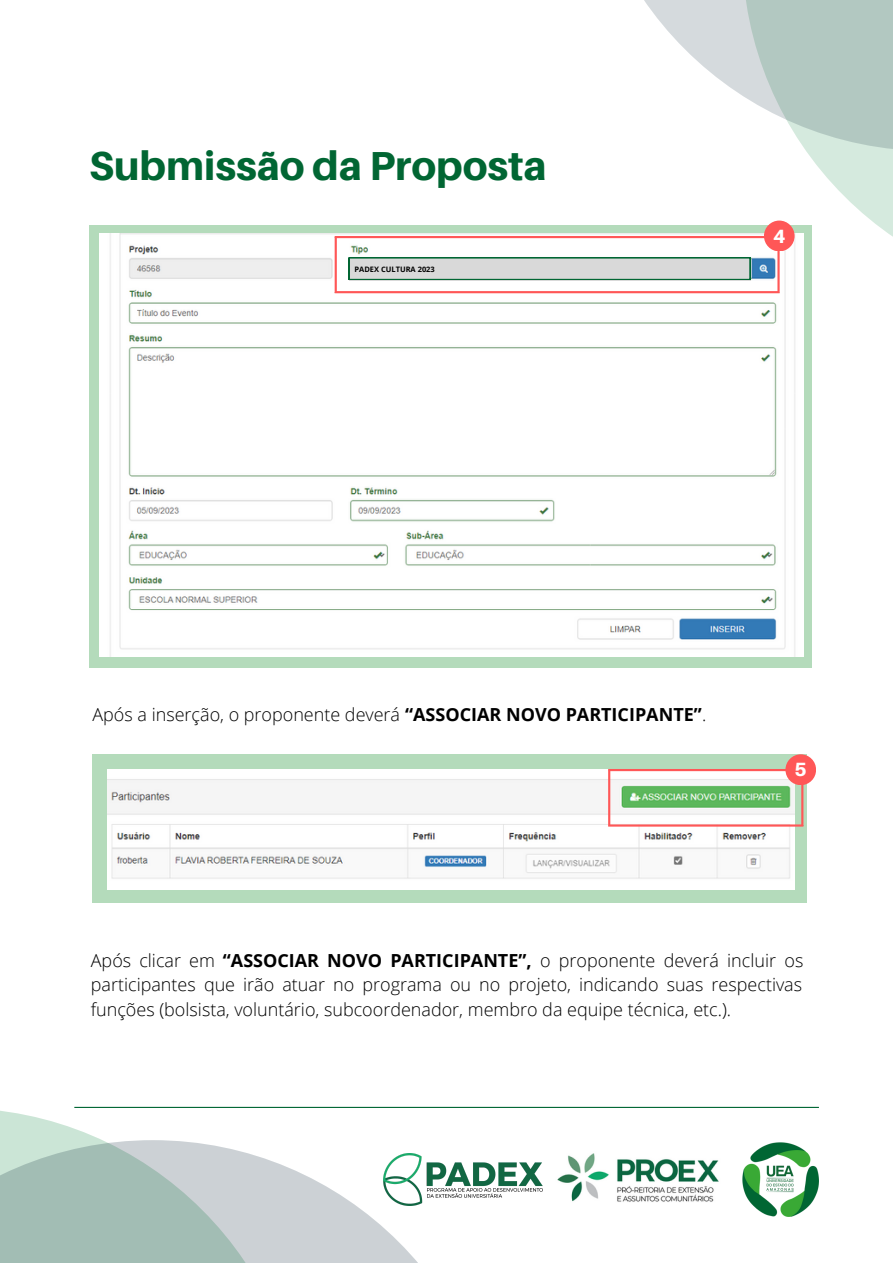
<style>
.page{position:relative;width:893px;height:1264px;background:#fff}
.page>*{position:absolute;margin:0;border:0;box-sizing:border-box;transform-origin:0 0}
.t1{font:800 40.5px "Aileron";color:#016633}
.t2{font:800 19.2px "Aileron";color:#fff}
.t3{font:300 18px/24.8px "Open Sans";color:#000;text-align:justify}
.t4{font:700 7.5px "Open Sans";color:#000}
.s1{font-weight:700}
</style>
<div class="page">
<img style="left:557px;top:1153px;width:162px;height:49px">
<img style="left:742px;top:1142px;width:76px;height:74px">
<hr style="left:74px;top:1106px;width:744px;height:1px;background:#016633">
<svg style="left:0;top:1107px;width:304px;height:33px"></svg>
<svg style="left:0;top:1140px;width:417px;height:122px"></svg>
<svg style="left:785px;top:151px;width:107px;height:85px"></svg>
<svg style="left:644px;top:0;width:248px;height:151px"></svg>
<img style="left:383px;top:1153px;width:160px;height:52px">
<div style="left:89px;top:225px;width:723px;height:443px;background:#b4dbbb"></div>
<img style="left:100px;top:234px;width:703px;height:422px">
<hr style="left:334px;top:238px;width:3px;height:53px;background:#ff5757">
<hr style="left:777px;top:238px;width:2px;height:53px;background:#ff5757">
<hr style="left:334px;top:236px;width:445px;height:2px;background:#ff5757">
<hr style="left:334px;top:291px;width:445px;height:2px;background:#ff5757">
<div style="left:92px;top:754px;width:714px;height:148px;background:#b4dbbb"></div>
<img style="left:107px;top:769px;width:687px;height:120px">
<svg style="left:349px;top:257px;width:401px;height:23px;background:#becac4"></svg>
<div style="left:763px;top:220px;width:31px;height:31px;background:#ff5757;border-radius:50%"></div>
<hr style="left:608px;top:771px;width:2px;height:53px;background:#ff5757">
<hr style="left:801px;top:771px;width:2px;height:53px;background:#ff5757">
<hr style="left:608px;top:769px;width:195px;height:2px;background:#ff5757">
<hr style="left:608px;top:824px;width:195px;height:2px;background:#ff5757">
<div style="left:785px;top:754px;width:31px;height:31px;background:#ff5757;border-radius:50%"></div>
<p class="t1" style="left:89px;top:141px;width:459px">Submissão da Proposta</p>
<p class="t4" style="left:354px;top:264px;width:82px">PADEX CULTURA 2023</p>
<p class="t2" style="left:773px;top:224px;width:14px">4</p>
<p class="t3" style="left:92px;top:702px;width:615px">Após a inserção, o proponente deverá <span class="s1">“ASSOCIAR NOVO PARTICIPANTE”</span>.</p>
<p class="t2" style="left:794px;top:757px;width:14px">5</p>
<p class="t3" style="left:91px;top:947px;width:714px">Após clicar em <span class="s1">“ASSOCIAR NOVO PARTICIPANTE”,</span> o proponente deverá incluir os participantes que irão atuar no programa ou no projeto, indicando suas respectivas funções (bolsista, voluntário, subcoordenador, membro da equipe técnica, etc.).</p>
</div>
